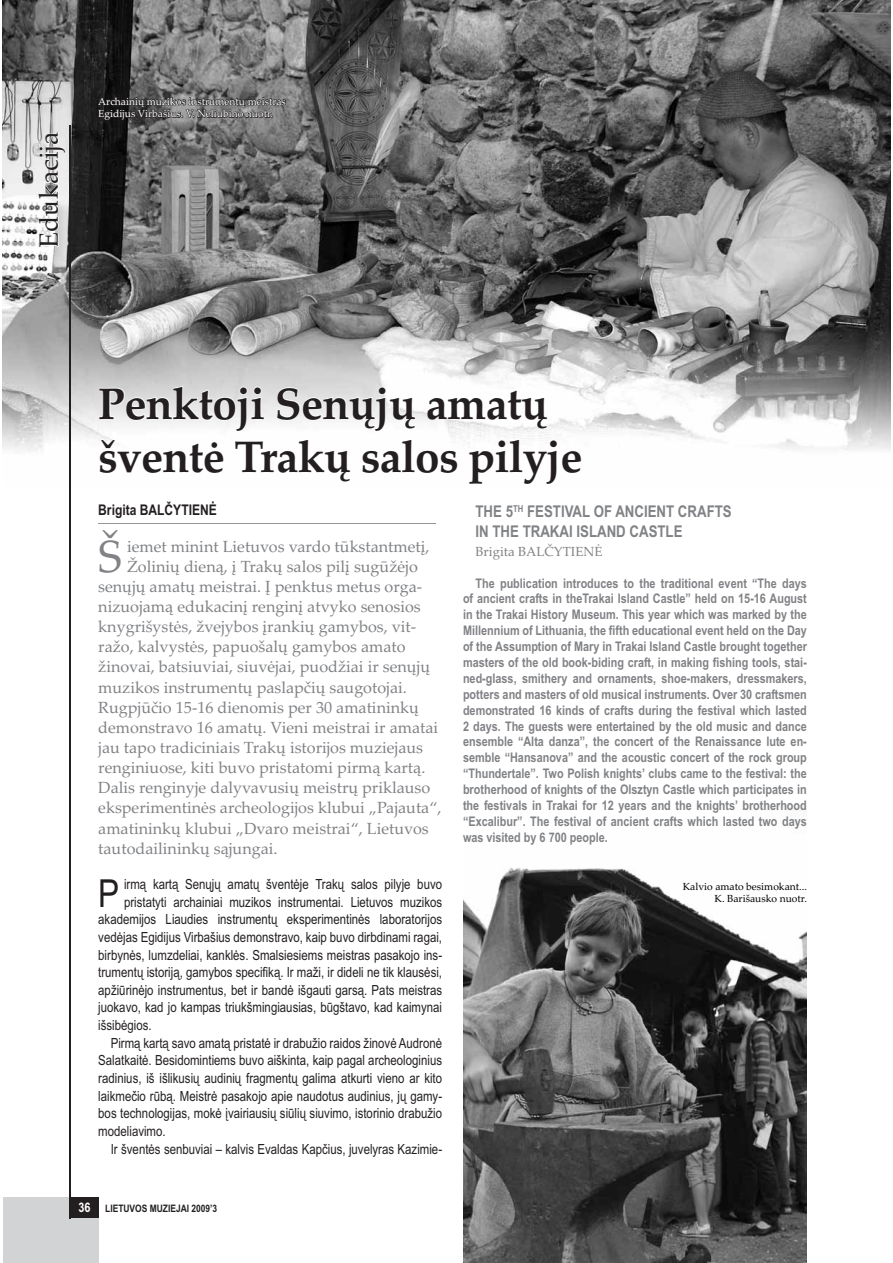
<style>
.page{position:relative;width:893px;height:1263px;background:#fff}
.page>*{position:absolute;margin:0;border:0;box-sizing:border-box;transform-origin:0 0}
.t1{font:45.15px "Palatino Linotype";color:#808285}
.t2{font:700 44.1px/52.9px "Palatino Linotype";letter-spacing:-.015em;color:#231f20}
.t3{font:38.55px "Arial Narrow";color:#231f20}
.t4{font:26.4px "Palatino Linotype";letter-spacing:.01em;color:#231f20}
.t5{font:16.2px "Palatino Linotype";color:#808285}
.t6{font:700 16.2px/19.4px "Arial Narrow";color:#808285}
.t7{font:700 14.7px "Arial Narrow";color:#231f20}
.t8{font:13.95px "Arial Narrow";color:#231f20}
.t9{font:700 13.2px/15.9px "Arial Narrow";color:#808285;text-align:justify}
.t10{font:13.2px "Palatino Linotype";color:#808285}
.t11{font:10.35px/12.3px "Palatino Linotype";color:#fff}
.t12{font:10.35px/12.3px "Palatino Linotype";color:#000;text-align:right}
.t13{font:700 10.35px "Arial Narrow";color:#231f20}
.s1{font-size:13.2px;color:#fff}
</style>
<div class="page">
<img style="left:2px;top:0;width:888px;height:486px">
<img style="left:463px;top:867px;width:344px;height:396px">
<div style="left:3px;top:1197px;width:95px;height:65px;background:#d1d3d4"></div>
<hr style="left:70px;top:125px;width:1px;height:1093px;background:#231f20">
<div style="left:71px;top:1197px;width:28px;height:21px;background:#231f20"></div>
<svg style="left:38px;top:132px;width:28px;height:117px"></svg>
<svg style="left:98px;top:317px;width:484px;height:207px"></svg>
<svg style="left:97px;top:96px;width:190px;height:25px;background:#4f4d4e"></svg>
<h3 class="t4" style="left:39px;top:248px;width:118px;rotate:-90deg">Edukacĳa</h3>
<p class="t11" style="left:98px;top:96px;width:189px">Archainių muzikos instrumentų meistras<br>Egidĳus Virbašius. V. Neliubino nuotr.</p>
<h2 class="t2" style="left:98px;top:377px;width:486px">Penktoji Senųjų amatų šventė Trakų salos pilyje</h2>
<p class="t6" style="left:475px;top:504px;width:258px">THE 5<sup>TH</sup> FESTIVAL OF ANCIENT CRAFTS<br>IN THE TRAKAI ISLAND CASTLE</p>
<p class="t10" style="left:475px;top:546px;width:129px">Brigita BALČYTIENĖ</p>
<p class="t9" style="left:463px;top:576px;width:345px;text-indent:13px">The publication introduces to the traditional event “The days of ancient crafts in theTrakai Island Castle” held on 15-16 August in the Trakai History Museum. This year which was marked by the Millennium of Lithuania, the fifth educational event held on the Day of the Assumption of Mary in Trakai Island Castle brought together masters of the old book-biding craft, in making fishing tools, stai&shy;ned-glass, smithery and ornaments, shoe-makers, dressmakers, potters and masters of old musical instruments. Over 30 craftsmen demonstrated 16 kinds of crafts during the festival which lasted 2 days. The guests were entertained by the old music and dance ensemble “Alta danza”, the concert of the Renaissance lute en&shy;semble “Hansanova” and the acoustic concert of the rock group “Thundertale”. Two Polish knights’ clubs came to the festival: the brotherhood of knights of the Olsztyn Castle which participates in the festivals in Trakai for 12 years and the knights’ brotherhood “Excalibur”. The festival of ancient crafts which lasted two days was visited by 6 700 people.</p>
<p class="t7" style="left:98px;top:504px;width:120px">Brigita BALČYTIENĖ</p>
<h1 class="t1" style="left:98px;top:539px;width:25px">Š</h1>
<p class="t5" style="left:127px;top:540px;width:304px">iemet minint Lietuvos vardo tūkstantmetį,</p>
<p class="t5" style="left:127px;top:560px;width:292px">Žolinių dieną, į Trakų salos pilį sugūžėjo</p>
<p class="t5" style="left:98px;top:580px;width:325px">senųjų amatų meistrai. Į penktus metus orga-</p>
<p class="t5" style="left:98px;top:600px;width:324px">nizuojamą edukacinį renginį atvyko senosios</p>
<p class="t5" style="left:98px;top:620px;width:319px">knygrišystės, žvejybos įrankių gamybos, vit-</p>
<p class="t5" style="left:98px;top:641px;width:309px">ražo, kalvystės, papuošalų gamybos amato</p>
<p class="t5" style="left:98px;top:661px;width:333px">žinovai, batsiuviai, siuvėjai, puodžiai ir senųjų</p>
<p class="t5" style="left:98px;top:681px;width:310px">muzikos instrumentų paslapčių saugotojai.</p>
<p class="t5" style="left:98px;top:701px;width:322px">Rugpjūčio 15-16 dienomis per 30 amatininkų</p>
<p class="t5" style="left:98px;top:721px;width:341px">demonstravo 16 amatų. Vieni meistrai ir amatai</p>
<p class="t5" style="left:98px;top:741px;width:326px">jau tapo tradiciniais Trakų istorĳos muziejaus</p>
<p class="t5" style="left:98px;top:761px;width:329px">renginiuose, kiti buvo pristatomi pirmą kartą.</p>
<p class="t5" style="left:98px;top:782px;width:333px">Dalis renginyje dalyvavusių meistrų priklauso</p>
<p class="t5" style="left:98px;top:802px;width:345px">eksperimentinės archeologĳos klubui „Pajauta“,</p>
<p class="t5" style="left:98px;top:822px;width:332px">amatininkų klubui „Dvaro meistrai“, Lietuvos</p>
<p class="t5" style="left:98px;top:842px;width:181px">tautodailininkų sąjungai.</p>
<h3 class="t3" style="left:98px;top:879px;width:23px">P</h3>
<p class="t8" style="left:124px;top:879px;width:320px">irmą kartą Senųjų amatų šventėje Trakų salos pilyje buvo</p>
<p class="t12" style="left:683px;top:881px;width:126px">Kalvio amato besimokant...<br>K. Barišausko nuotr.</p>
<p class="t8" style="left:124px;top:897px;width:320px">pristatyti archainiai muzikos instrumentai. Lietuvos muzikos</p>
<p class="t8" style="left:98px;top:914px;width:345px">akademijos Liaudies instrumentų eksperimentinės laboratorijos</p>
<p class="t8" style="left:98px;top:932px;width:345px">vedėjas Egidijus Virbašius demonstravo, kaip buvo dirbdinami ragai,</p>
<p class="t8" style="left:98px;top:950px;width:345px">birbynės, lumzdeliai, kanklės. Smalsiesiems meistras pasakojo ins-</p>
<p class="t8" style="left:98px;top:967px;width:345px">trumentų istoriją, gamybos specifiką. Ir maži, ir dideli ne tik klausėsi,</p>
<p class="t8" style="left:98px;top:985px;width:345px">apžiūrinėjo instrumentus, bet ir bandė išgauti garsą. Pats meistras</p>
<p class="t8" style="left:98px;top:1002px;width:345px">juokavo, kad jo kampas triukšmingiausias, būgštavo, kad kaimynai</p>
<p class="t8" style="left:98px;top:1020px;width:55px">išsibėgios.</p>
<p class="t8" style="left:111px;top:1038px;width:333px">Pirmą kartą savo amatą pristatė ir drabužio raidos žinovė Audronė</p>
<p class="t8" style="left:98px;top:1055px;width:345px">Salatkaitė. Besidomintiems buvo aiškinta, kaip pagal archeologinius</p>
<p class="t8" style="left:98px;top:1073px;width:345px">radinius, iš išlikusių audinių fragmentų galima atkurti vieno ar kito</p>
<p class="t8" style="left:98px;top:1091px;width:345px">laikmečio rūbą. Meistrė pasakojo apie naudotus audinius, jų gamy-</p>
<p class="t8" style="left:98px;top:1108px;width:345px">bos technologijas, mokė įvairiausių siūlių siuvimo, istorinio drabužio</p>
<p class="t8" style="left:98px;top:1126px;width:69px">modeliavimo.</p>
<p class="t8" style="left:111px;top:1144px;width:333px">Ir šventės senbuviai – kalvis Evaldas Kapčius, juvelyras Kazimie-</p>
<p class="t13" style="left:78px;top:1205px;width:140px"><span class="s1">36</span> LIETUVOS MUZIEJAI 2009’3</p>
</div>
